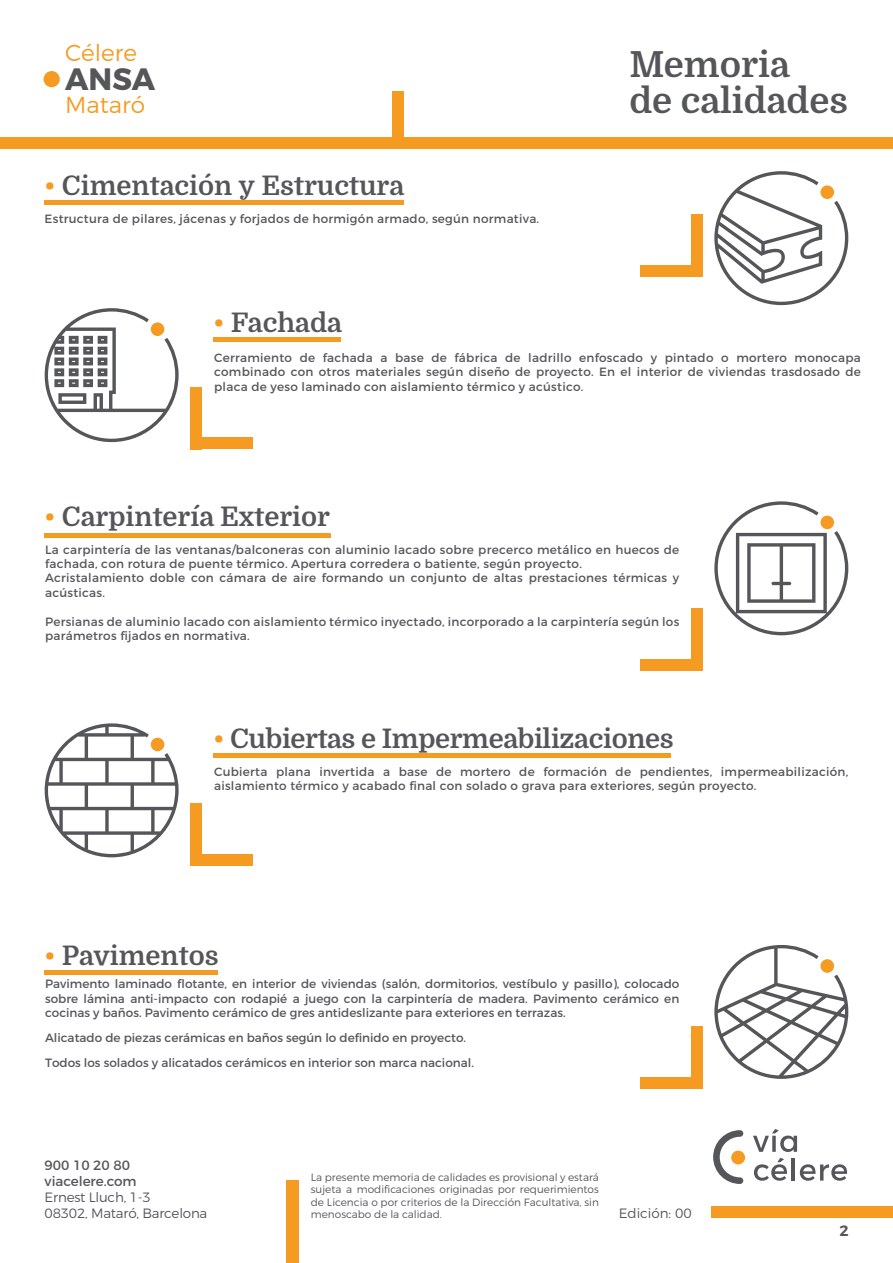
<style>
.page{position:relative;width:893px;height:1263px;background:#fff}
.page>*{position:absolute;margin:0;border:0;box-sizing:border-box;transform-origin:0 0}
.t1{font:700 36px/36px "Domine";color:#55565a}
.t2{font:700 30.9px "Montserrat";color:#55565a}
.t3{font:700 27px "Domine";color:#55565a}
.t4{font:300 23.1px "Montserrat";color:#f59b21}
.t5{font:600 15px "Montserrat";color:#55565a}
.t6{font:300 13.5px/16.2px "Montserrat";letter-spacing:-.015em;color:#55565a}
.t7{font:13.5px/16.2px "Montserrat";color:#55565a}
.t8{font:12px/14.4px "Montserrat";letter-spacing:.02em;color:#55565a}
.t9{font:12px/24.9px "Montserrat";color:#55565a}
.t10{font:300 10.5px/12.6px "Montserrat";color:#55565a;text-align:justify}
.s1{color:#f59b21}
</style>
<div class="page">
<div style="left:0;top:137px;width:893px;height:12px;background:#f59b21"></div>
<div style="left:712px;top:1206px;width:181px;height:12px;background:#f59b21"></div>
<div style="left:392px;top:92px;width:12px;height:46px;background:#f59b21"></div>
<div style="left:287px;top:1181px;width:12px;height:82px;background:#f59b21"></div>
<hr style="left:213px;top:338px;width:128px;height:4px;background:#f59b21">
<svg style="left:45px;top:308px;width:134px;height:134px"></svg>
<div style="left:190px;top:387px;width:12px;height:62px;background:#f59b21"></div>
<div style="left:190px;top:437px;width:62px;height:12px;background:#f59b21"></div>
<div style="left:190px;top:804px;width:12px;height:62px;background:#f59b21"></div>
<div style="left:190px;top:854px;width:62px;height:12px;background:#f59b21"></div>
<hr style="left:45px;top:201px;width:359px;height:4px;background:#f59b21">
<svg style="left:714px;top:171px;width:134px;height:134px"></svg>
<div style="left:640px;top:265px;width:62px;height:12px;background:#f59b21"></div>
<div style="left:691px;top:215px;width:11px;height:62px;background:#f59b21"></div>
<div style="left:640px;top:1077px;width:62px;height:12px;background:#f59b21"></div>
<div style="left:691px;top:1027px;width:11px;height:62px;background:#f59b21"></div>
<div style="left:640px;top:659px;width:62px;height:12px;background:#f59b21"></div>
<div style="left:691px;top:608px;width:11px;height:62px;background:#f59b21"></div>
<hr style="left:213px;top:753px;width:458px;height:4px;background:#f59b21">
<svg style="left:44px;top:723px;width:135px;height:134px"></svg>
<hr style="left:45px;top:533px;width:286px;height:4px;background:#f59b21">
<svg style="left:714px;top:501px;width:134px;height:134px"></svg>
<hr style="left:45px;top:970px;width:173px;height:4px;background:#f59b21">
<svg style="left:714px;top:945px;width:134px;height:134px"></svg>
<svg style="left:753px;top:1129px;width:44px;height:23px"></svg>
<svg style="left:754px;top:1158px;width:33px;height:23px"></svg>
<hr style="left:792px;top:1158px;width:3px;height:22px;background:#55565a">
<svg style="left:800px;top:1164px;width:47px;height:17px"></svg>
<div style="left:731px;top:1150px;width:14px;height:14px;background:#f59b21;border-radius:50%"></div>
<svg style="left:713px;top:1130px;width:30px;height:54px"></svg>
<div style="left:44px;top:71px;width:16px;height:16px;background:#f59b21;border-radius:50%"></div>
<h3 class="t4" style="left:65px;top:39px;width:73px">Célere</h3>
<h2 class="t2" style="left:65px;top:60px;width:91px">ANSA</h2>
<h3 class="t4" style="left:65px;top:91px;width:81px">Mataró</h3>
<h3 class="t3" style="left:45px;top:171px;width:361px"><span class="s1">•</span> Cimentación y Estructura</h3>
<p class="t8" style="left:45px;top:212px;width:496px">Estructura de pilares, jácenas y forjados de hormigón armado, según normativa.</p>
<h3 class="t3" style="left:213px;top:308px;width:130px"><span class="s1">•</span> Fachada</h3>
<h1 class="t1" style="left:629px;top:47px;width:220px">Memoria<br>de calidades</h1>
<p class="t8" style="left:214px;top:350px;width:648px;text-align:justify">Cerramiento de fachada a base de fábrica de ladrillo enfoscado y pintado o mortero monocapa combinado con otros materiales según diseño de proyecto. En el interior de viviendas trasdosado de placa de yeso laminado con aislamiento térmico y acústico.</p>
<h3 class="t3" style="left:45px;top:501px;width:287px"><span class="s1">•</span> Carpintería Exterior</h3>
<p class="t8" style="left:45px;top:542px;width:636px">La carpintería de las ventanas/balconeras con aluminio lacado sobre precerco metálico en huecos de fachada, con rotura de puente térmico. Apertura corredera o batiente, según proyecto.<br>Acristalamiento doble con cámara de aire formando un conjunto de altas prestaciones térmicas y acústicas.</p>
<p class="t8" style="left:45px;top:614px;width:636px">Persianas de aluminio lacado con aislamiento térmico inyectado, incorporado a la carpintería según los parámetros fijados en normativa.</p>
<h3 class="t3" style="left:213px;top:723px;width:462px"><span class="s1">•</span> Cubiertas e Impermeabilizaciones</h3>
<p class="t8" style="left:214px;top:764px;width:636px">Cubierta plana invertida a base de mortero de formación de pendientes, impermeabilización, aislamiento térmico y acabado final con solado o grava para exteriores, según proyecto.</p>
<h3 class="t3" style="left:45px;top:940px;width:176px"><span class="s1">•</span> Pavimentos</h3>
<p class="t8" style="left:45px;top:977px;width:636px;text-align:justify">Pavimento laminado flotante, en interior de viviendas (salón, dormitorios, vestíbulo y pasillo), colocado sobre lámina anti-impacto con rodapié a juego con la carpintería de madera. Pavimento cerámico en cocinas y baños. Pavimento cerámico de gres antideslizante para exteriores en terrazas.</p>
<p class="t9" style="left:45px;top:1025px;width:430px">Alicatado de piezas cerámicas en baños según lo definido en proyecto.<br>Todos los solados y alicatados cerámicos en interior son marca nacional.</p>
<p class="t7" style="left:45px;top:1157px;width:94px">900 10 20 80 viacelere.com</p>
<p class="t6" style="left:45px;top:1189px;width:164px">Ernest Lluch, 1-3<br>08302, Mataró, Barcelona</p>
<p class="t10" style="left:311px;top:1170px;width:290px">La presente memoria de calidades es provisional y estará sujeta a modificaciones originadas por requerimientos de Licencia o por criterios de la Dirección Facultativa, sin menoscabo de la calidad.</p>
<p class="t6" style="left:619px;top:1205px;width:74px">Edición: 00</p>
<p class="t5" style="left:839px;top:1221px;width:11px">2</p>
</div>
